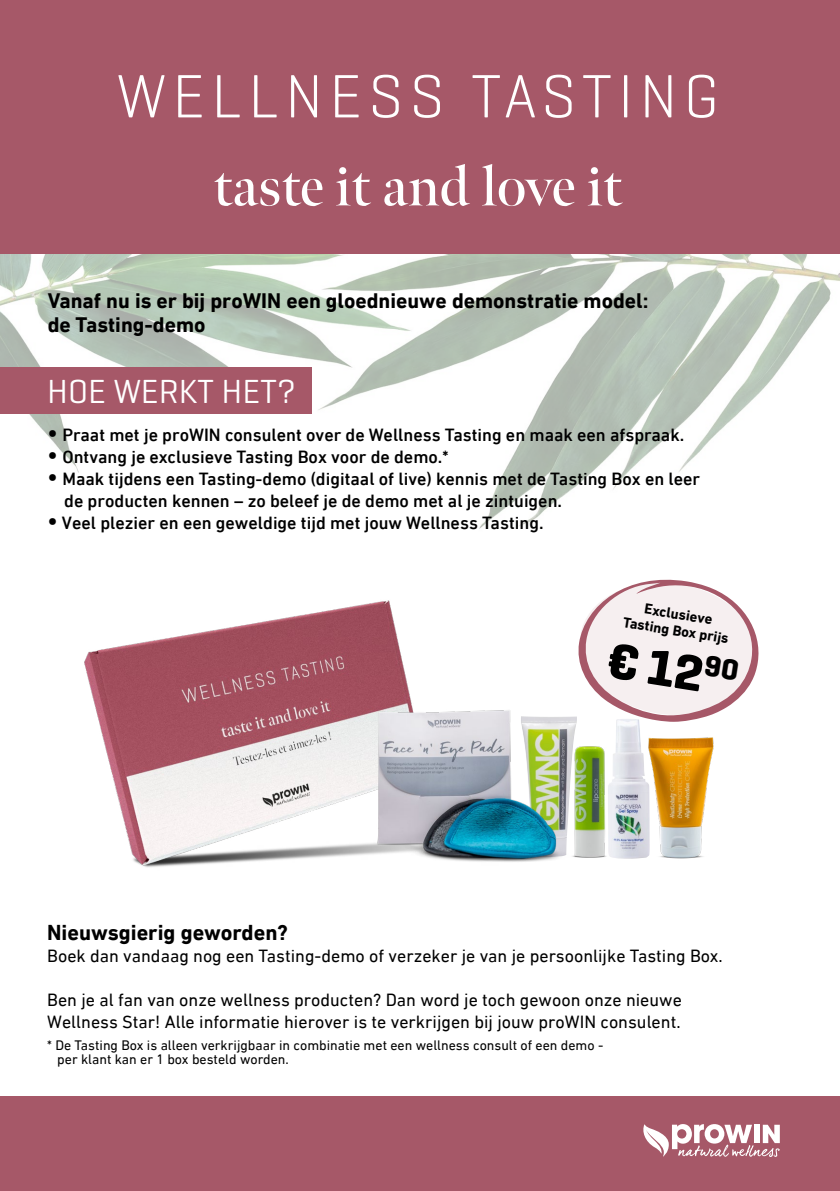
<style>
.page{position:relative;width:840px;height:1191px;background:#fff}
.page>*{position:absolute;margin:0;border:0;box-sizing:border-box;transform-origin:0 0}
.t1{font:62.2px "Geogrotesque";letter-spacing:.1em;color:#fff}
.t2{font:600 56.6px "Meno Banner";letter-spacing:-.01em;color:#fff}
.t3{font:700 51px "Geogrotesque";color:#000}
.t4{font:34px "Geogrotesque";color:#fff}
.t5{font:700 22px "DIN Next LT Pro";color:#000}
.t6{font:700 21.4px/24px "DIN Next LT Pro";color:#000}
.t7{font:500 18px/22px "DIN Next LT Pro";color:#000}
.t8{font:18px/22px "DIN Next LT Pro";color:#000}
.t9{font:700 14.6px/16.4px "DIN Next LT Pro";color:#000;text-align:center}
.t10{font:14px/14px "DIN Next LT Pro";color:#000}
.s1{font-size:24px}
</style>
<div class="page">
<img style="left:0;top:254px;width:839px;height:275px">
<div style="left:0;top:0;width:839px;height:254px;background:#a65868"></div>
<img style="left:34px;top:514px;width:444px;height:353px">
<img style="left:575px;top:746px;width:7px;height:112px">
<svg style="left:578px;top:579px;width:181px;height:113px"></svg>
<img style="left:572px;top:716px;width:5px;height:141px">
<img style="left:350px;top:666px;width:222px;height:201px">
<img style="left:582px;top:692px;width:163px;height:167px">
<div style="left:0;top:1096px;width:839px;height:95px;background:#a65868"></div>
<svg style="left:643px;top:1124px;width:136px;height:33px"></svg>
<div style="left:0;top:367px;width:311px;height:46px;background:#a65868"></div>
<h1 class="t1" style="left:117px;top:57px;width:603px">WELLNESS TASTING</h1>
<h2 class="t2" style="left:213px;top:151px;width:410px">taste it and love it</h2>
<p class="t6" style="left:48px;top:288px;width:602px">Vanaf nu is er bij proWIN een gloednieuwe demonstratie model: de Tasting-demo</p>
<h3 class="t4" style="left:47px;top:370px;width:250px">HOE WERKT HET?</h3>
<p class="t7" style="left:47px;top:424px;width:638px"><span class="s1">•</span> Praat met je proWIN consulent over de Wellness Tasting en maak een afspraak.</p>
<p class="t7" style="left:47px;top:446px;width:402px"><span class="s1">•</span> Ontvang je exclusieve Tasting Box voor de demo.*</p>
<p class="t7" style="left:64px;top:468px;width:637px;text-indent:-17px"><span class="s1">•</span> Maak tijdens een Tasting-demo (digitaal of live) kennis met de Tasting Box en leer de producten kennen – zo beleef je de demo met al je zintuigen.</p>
<p class="t7" style="left:47px;top:512px;width:497px"><span class="s1">•</span> Veel plezier en een geweldige tijd met jouw Wellness Tasting.</p>
<p class="t9" style="left:626px;top:597px;width:108px;rotate:9deg">Exclusieve<br>Tasting Box prijs</p>
<h3 class="t3" style="left:612px;top:628px;width:133px;rotate:9deg">€ 12<sup>90</sup></h3>
<p class="t5" style="left:47px;top:920px;width:242px">Nieuwsgierig geworden?</p>
<p class="t8" style="left:47px;top:945px;width:676px">Boek dan vandaag nog een Tasting-demo of verzeker je van je persoonlijke Tasting Box.</p>
<p class="t8" style="left:47px;top:989px;width:636px">Ben je al fan van onze wellness producten? Dan word je toch gewoon onze nieuwe<br>Wellness Star! Alle informatie hierover is te verkrijgen bij jouw proWIN consulent.</p>
<p class="t10" style="left:57px;top:1038px;width:547px;text-indent:-10px">* De Tasting Box is alleen verkrijgbaar in combinatie met een wellness consult of een demo - per klant kan er 1 box besteld worden.</p>
</div>
